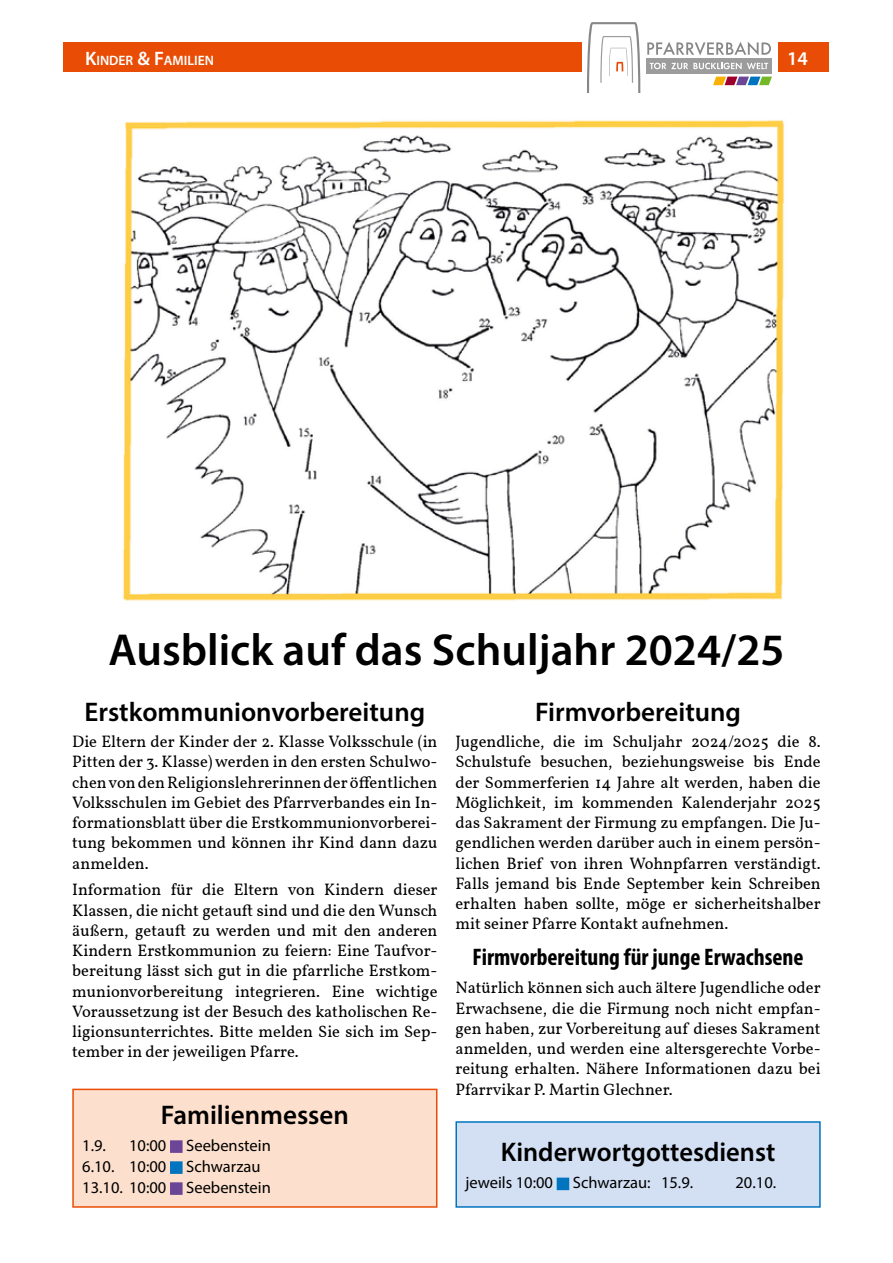
<style>
.page{position:relative;width:893px;height:1263px;background:#fff}
.page>*{position:absolute;margin:0;border:0;box-sizing:border-box;transform-origin:0 0}
.t1{font:600 45px "Myriad Pro";color:#000}
.t2{font:600 27px "Myriad Pro";color:#000}
.t3{font:700 condensed 24px "Myriad Pro";color:#000}
.t4{font:600 19.5px "Myriad Pro";color:#fff}
.t5{font:16.5px/20.2px "Vollkorn";color:#000;text-align:justify}
.t6{font:16.5px/21px "Myriad Pro";color:#000}
.t7{font:600 13.65px "Myriad Pro";color:#fff}
.s1{font-size:19.5px}
.s2{font-family:"Times New Roman";font-weight:700;font-size:36px;color:#6b4596}
.s3{font-family:"Times New Roman";font-weight:700;font-size:36px;color:#0074be}
</style>
<div class="page">
<div style="left:64px;top:43px;width:765px;height:29px;background:#e94c05"></div>
<div style="left:583px;top:22px;width:195px;height:71px;background:#fff"></div>
<div style="left:646px;top:58px;width:126px;height:15px;background:#9c9c9d"></div>
<svg style="left:650px;top:63px;width:118px;height:6px"></svg>
<svg style="left:647px;top:42px;width:124px;height:14px"></svg>
<svg style="left:587px;top:22px;width:53px;height:71px"></svg>
<svg style="left:713px;top:77px;width:59px;height:8px"></svg>
<img style="left:123px;top:120px;width:661px;height:481px">
<div style="left:73px;top:1089px;width:364px;height:118px;background:#fce0cd"></div>
<div style="left:170px;top:1140px;width:13px;height:13px;border:3px solid #6b4596"></div>
<div style="left:170px;top:1161px;width:13px;height:13px;border:3px solid #0074be"></div>
<div style="left:170px;top:1182px;width:13px;height:13px;border:3px solid #6b4596"></div>
<div style="left:72px;top:1089px;width:365px;height:119px;border:2px solid #e94c05"></div>
<div style="left:456px;top:1122px;width:364px;height:85px;background:#d3e0f4"></div>
<div style="left:557px;top:1177px;width:12px;height:13px;border:3px solid #0074be"></div>
<div style="left:455px;top:1121px;width:366px;height:87px;border:2px solid #0074be"></div>
<p class="t7" style="left:85px;top:51px;width:130px"><span class="s1">K</span>INDER <span class="s1">&amp; F</span>AMILIEN</p>
<p class="t4" style="left:787px;top:46px;width:22px">14</p>
<h1 class="t1" style="left:108px;top:621px;width:678px">Ausblick auf das Schuljahr 2024/25</h1>
<h2 class="t2" style="left:85px;top:694px;width:342px">Erstkommunionvorbereitung</h2>
<p class="t5" style="left:72px;top:730px;width:367px">Die Eltern der Kinder der 2. Klasse Volksschule (in Pitten der 3. Klasse) werden in den ersten Schulwo&shy;chen von den Religionslehrerinnen der öffentlichen Volksschulen im Gebiet des Pfarrverbandes ein In&shy;formationsblatt über die Erstkommunionvorberei&shy;tung bekommen und können ihr Kind dann dazu anmelden.</p>
<p class="t5" style="left:72px;top:878px;width:367px">Information für die Eltern von Kindern dieser Klassen, die nicht getauft sind und die den Wunsch äußern, getauft zu werden und mit den anderen Kindern Erstkommunion zu feiern: Eine Taufvor&shy;bereitung lässt sich gut in die pfarrliche Erstkom&shy;munionvorbereitung integrieren. Eine wichtige Voraussetzung ist der Besuch des katholischen Re&shy;ligionsunterrichtes. Bitte melden Sie sich im Sep&shy;tember in der jeweiligen Pfarre.</p>
<h2 class="t2" style="left:161px;top:1097px;width:190px">Familienmessen</h2>
<h2 class="t2" style="left:535px;top:694px;width:208px">Firmvorbereitung</h2>
<p class="t5" style="left:455px;top:730px;width:367px">Jugendliche, die im Schuljahr 2024/2025 die 8.<br>Schulstufe besuchen, beziehungsweise bis Ende der Sommerferien 14 Jahre alt werden, haben die Möglichkeit, im kommenden Kalenderjahr 2025 das Sakrament der Firmung zu empfangen. Die Ju&shy;gendlichen werden darüber auch in einem persön&shy;lichen Brief von ihren Wohnpfarren verständigt.<br>Falls jemand bis Ende September kein Schreiben erhalten haben sollte, möge er sicherheitshalber mit seiner Pfarre Kontakt aufnehmen.</p>
<h3 class="t3" style="left:473px;top:941px;width:333px">Firmvorbereitung für junge Erwachsene</h3>
<p class="t5" style="left:455px;top:977px;width:367px">Natürlich können sich auch ältere Jugendliche oder Erwachsene, die die Firmung noch nicht empfan&shy;gen haben, zur Vorbereitung auf dieses Sakrament anmelden, und werden eine altersgerechte Vorbe&shy;reitung erhalten. Nähere Informationen dazu bei Pfarrvikar P. Martin Glechner.</p>
<p class="t6" style="left:82px;top:1135px;width:190px;text-indent:47px">10:00 <span class="s2">▪</span> Seebenstein<br>6.10. 10:00 <span class="s3">▪</span> Schwarzau<br>13.10. 10:00 <span class="s2">▪</span> Seebenstein</p>
<h2 class="t2" style="left:501px;top:1135px;width:276px">Kinderwortgottesdienst</h2>
<p class="t6" style="left:82px;top:1135px;width:25px">1.9.</p>
<p class="t6" style="left:465px;top:1172px;width:229px">jeweils 10:00 <span class="s3">▪</span> Schwarzau: 15.9.</p>
<p class="t6" style="left:735px;top:1172px;width:42px">20.10.</p>
</div>
